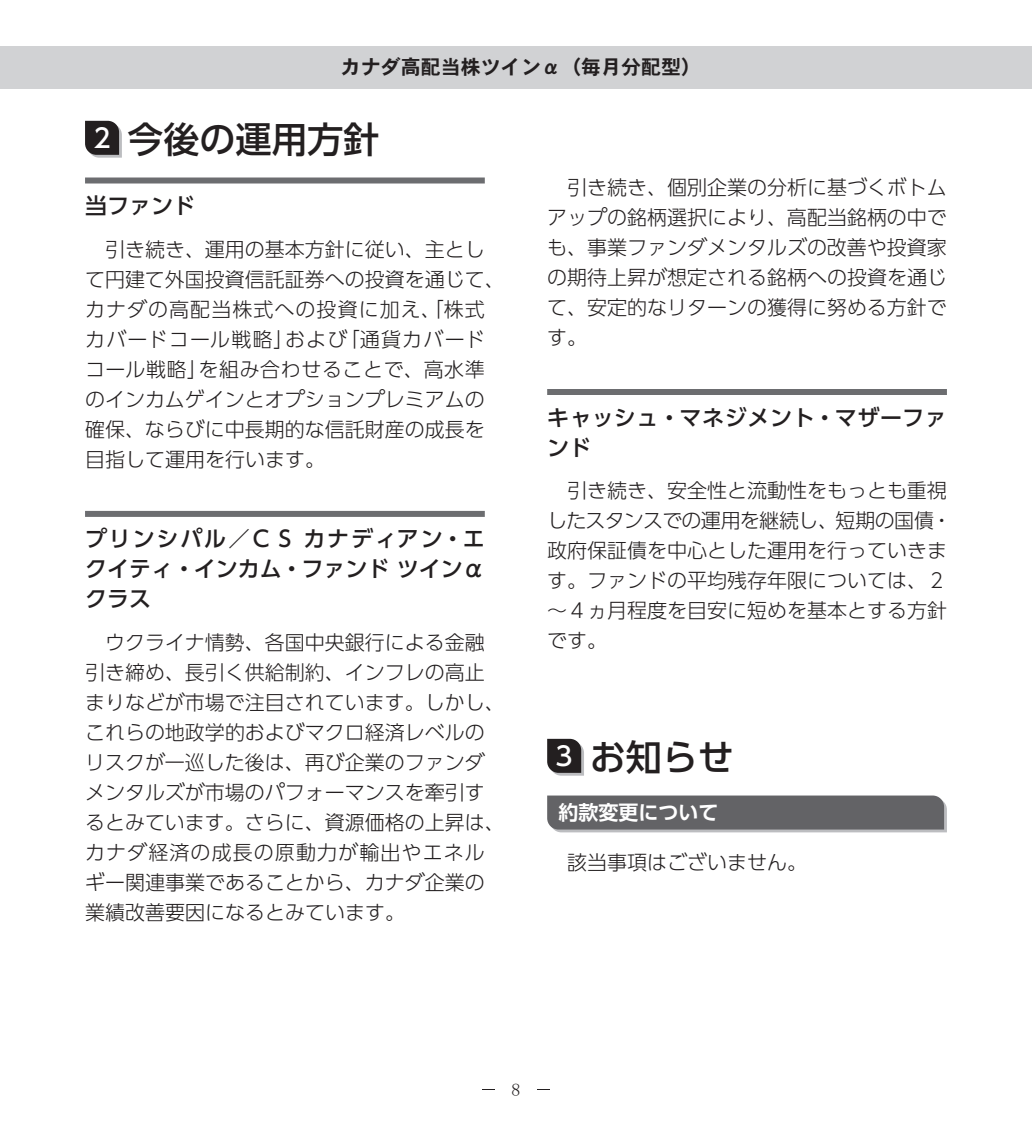
<style>
.page{position:relative;width:1032px;height:1134px;background:#fff}
.page>*{position:absolute;margin:0;border:0;box-sizing:border-box;transform-origin:0 0}
.t1{font:500 36px "UD Shin Go Pro";color:#231f20}
.t2{font:500 26px "UD Shin Go Pro";color:#231f20}
.t3{font:500 22px/30px "UD Shin Go Pro";color:#231f20;text-align:justify}
.t4{font:500 22px/30px "UD Shin Go Pro";letter-spacing:.03em;color:#231f20}
.t5{font:300 20px/30px "UD Shin Go Pro";color:#231f20}
.t6{font:20px "DFHS Gothic W7 WIN RKSJ H";color:#231f20}
.t7{font:700 20px "UD Shin Go Pro De";color:#fff}
.s1{font-size:26px;color:#fff}
</style>
<div class="page">
<div style="left:0;top:46px;width:1032px;height:43px;background:#d1d2d4"></div>
<svg style="left:482px;top:1089px;width:13px;height:1px"></svg>
<svg style="left:537px;top:1089px;width:12px;height:1px"></svg>
<svg style="left:85px;top:121px;width:37px;height:37px"></svg>
<svg style="left:547px;top:739px;width:37px;height:37px"></svg>
<div style="left:85px;top:177px;width:400px;height:6px;background:#6c6d70"></div>
<div style="left:547px;top:389px;width:400px;height:6px;background:#6c6d70"></div>
<div style="left:85px;top:511px;width:400px;height:6px;background:#6c6d70"></div>
<svg style="left:547px;top:795px;width:400px;height:37px;background:#6c6c6f"></svg>
<p class="t6" style="left:341px;top:57px;width:362px">カナダ高配当株ツインα（毎月分配型）</p>
<h1 class="t1" style="left:93px;top:110px;width:288px"><span class="s1">2</span> 今後の運用方針</h1>
<p class="t3" style="left:85px;top:190px;width:111px">当ファンド</p>
<p class="t5" style="left:85px;top:234px;width:421px;text-indent:20px">引き続き、運用の基本方針に従い、主として円建て外国投資信託証券への投資を通じて、カナダの高配当株式への投資に加え、「株式カバードコール戦略」および「通貨カバードコール戦略」を組み合わせることで、高水準のインカムゲインとオプションプレミアムの確保、ならびに中長期的な信託財産の成長を目指して運用を行います。</p>
<p class="t3" style="left:85px;top:523px;width:401px">プリンシパル／ＣＳ カナディアン・エクイティ・インカム・ファンド ツインαクラス</p>
<p class="t5" style="left:85px;top:627px;width:421px;text-indent:20px">ウクライナ情勢、各国中央銀行による金融引き締め、長引く供給制約、インフレの高止まりなどが市場で注目されています。しかし、これらの地政学的およびマクロ経済レベルのリスクが一巡した後は、再び企業のファンダメンタルズが市場のパフォーマンスを牽引するとみています。さらに、資源価格の上昇は、カナダ経済の成長の原動力が輸出やエネルギー関連事業であることから、カナダ企業の業績改善要因になるとみています。</p>
<p class="t5" style="left:547px;top:172px;width:401px;text-align:justify;text-indent:20px">引き続き、個別企業の分析に基づくボトムアップの銘柄選択により、高配当銘柄の中でも、事業ファンダメンタルズの改善や投資家の期待上昇が想定される銘柄への投資を通じて、安定的なリターンの獲得に努める方針です。</p>
<p class="t4" style="left:547px;top:401px;width:401px">キャッシュ・マネジメント・マザーファンド</p>
<p class="t5" style="left:547px;top:475px;width:406px;text-indent:20px">引き続き、安全性と流動性をもっとも重視したスタンスでの運用を継続し、短期の国債・政府保証債を中心とした運用を行っていきます。ファンドの平均残存年限については、２～４ヵ月程度を目安に短めを基本とする方針です。</p>
<h1 class="t1" style="left:556px;top:728px;width:180px"><span class="s1">3</span> お知らせ</h1>
<p class="t7" style="left:558px;top:796px;width:161px">約款変更について</p>
<p class="t5" style="left:567px;top:846px;width:241px">該当事項はございません。</p>
<h2 class="t2" style="left:507px;top:1070px;width:19px">9<sup>8</sup></h2>
</div>
